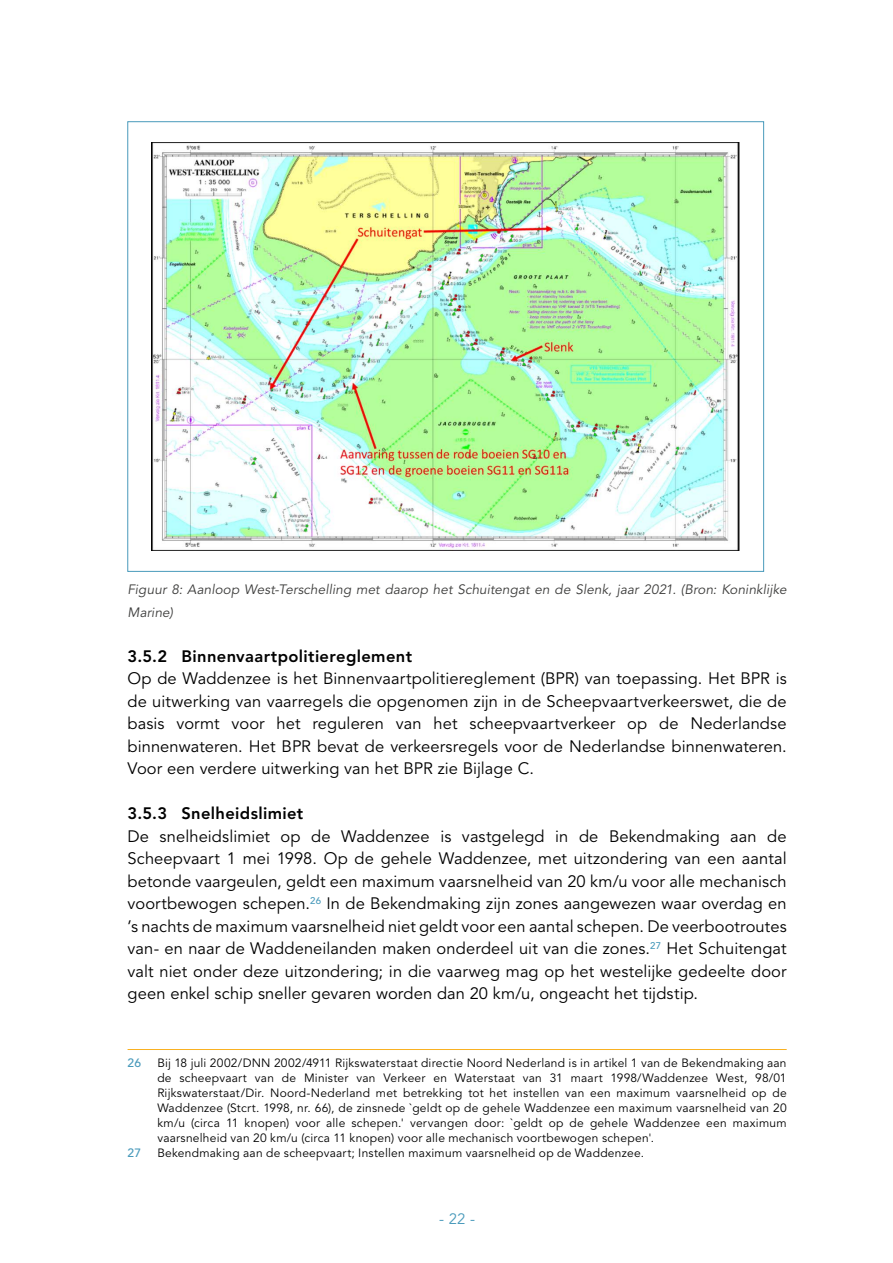
<style>
.page{position:relative;width:893px;height:1263px;background:#fff}
.page>*{position:absolute;margin:0;border:0;box-sizing:border-box;transform-origin:0 0}
.Bodytekst{font:16.5px/22.5px "Avenir LT Std";letter-spacing:.005em;color:#000;text-align:justify}
.t1{font:800 16.5px "Avenir LT Std";letter-spacing:.02em;color:#000}
.t2{font:15px "Avenir LT Std";color:#499abb}
.Bijschrift{font:italic 13.5px/22.5px "Avenir LT Std";letter-spacing:.005em;color:#3c3c3b}
.Voetnoot{font:12px/15px "Avenir LT Std";letter-spacing:.02em;color:#000;text-align:justify}
.Voetnoot-2{font:500 12px "Avenir LT Std";color:#499abb}
</style>
<div class="page">
<img style="left:152px;top:143px;width:588px;height:407px">
<hr style="left:128px;top:1049px;width:659px;height:1px;background:#f9b122">
<p class="Bijschrift" style="left:128px;top:578px;width:661px">Figuur 8: Aanloop West-Terschelling met daarop het Schuitengat en de Slenk, jaar 2021. (Bron: Koninklijke<br>Marine)</p>
<p class="t1" style="left:128px;top:646px;width:286px">3.5.2 Binnenvaartpolitiereglement</p>
<p class="Bodytekst" style="left:128px;top:668px;width:661px">Op de Waddenzee is het Binnenvaartpolitiereglement (BPR) van toepassing. Het BPR is de uitwerking van vaarregels die opgenomen zijn in de Scheepvaartverkeerswet, die de basis vormt voor het reguleren van het scheepvaartverkeer op de Nederlandse binnenwateren. Het BPR bevat de verkeersregels voor de Nederlandse binnenwateren.<br>Voor een verdere uitwerking van het BPR zie Bijlage C.</p>
<p class="t1" style="left:128px;top:804px;width:177px">3.5.3 Snelheidslimiet</p>
<p class="Bodytekst" style="left:128px;top:825px;width:661px">De snelheidslimiet op de Waddenzee is vastgelegd in de Bekendmaking aan de Scheepvaart 1 mei 1998. Op de gehele Waddenzee, met uitzondering van een aantal betonde vaargeulen, geldt een maximum vaarsnelheid van 20 km/u voor alle mechanisch voortbewogen schepen.<sup>26</sup> In de Bekendmaking zijn zones aangewezen waar overdag en ’s nachts de maximum vaarsnelheid niet geldt voor een aantal schepen. De veerbootroutes van- en naar de Waddeneilanden maken onderdeel uit van die zones.<sup>27</sup> Het Schuitengat valt niet onder deze uitzondering; in die vaarweg mag op het westelijke gedeelte door geen enkel schip sneller gevaren worden dan 20 km/u, ongeacht het tijdstip.</p>
<p class="Voetnoot-2" style="left:128px;top:1055px;width:15px">26</p>
<p class="Voetnoot" style="left:157px;top:1055px;width:631px">Bij 18 juli 2002/DNN 2002/4911 Rijkswaterstaat directie Noord Nederland is in artikel 1 van de Bekendmaking aan de scheepvaart van de Minister van Verkeer en Waterstaat van 31 maart 1998/Waddenzee West, 98/01<br>Rijkswaterstaat/Dir. Noord-Nederland met betrekking tot het instellen van een maximum vaarsnelheid op de Waddenzee (Stcrt. 1998, nr. 66), de zinsnede `geldt op de gehele Waddenzee een maximum vaarsnelheid van 20 km/u (circa 11 knopen) voor alle schepen.' vervangen door: `geldt op de gehele Waddenzee een maximum vaarsnelheid van 20 km/u (circa 11 knopen) voor alle mechanisch voortbewogen schepen'.</p>
<p class="Voetnoot-2" style="left:128px;top:1145px;width:15px">27</p>
<p class="Voetnoot" style="left:157px;top:1145px;width:488px">Bekendmaking aan de scheepvaart; Instellen maximum vaarsnelheid op de Waddenzee.</p>
<p class="t2" style="left:439px;top:1210px;width:37px">- 22 -</p>
</div>
